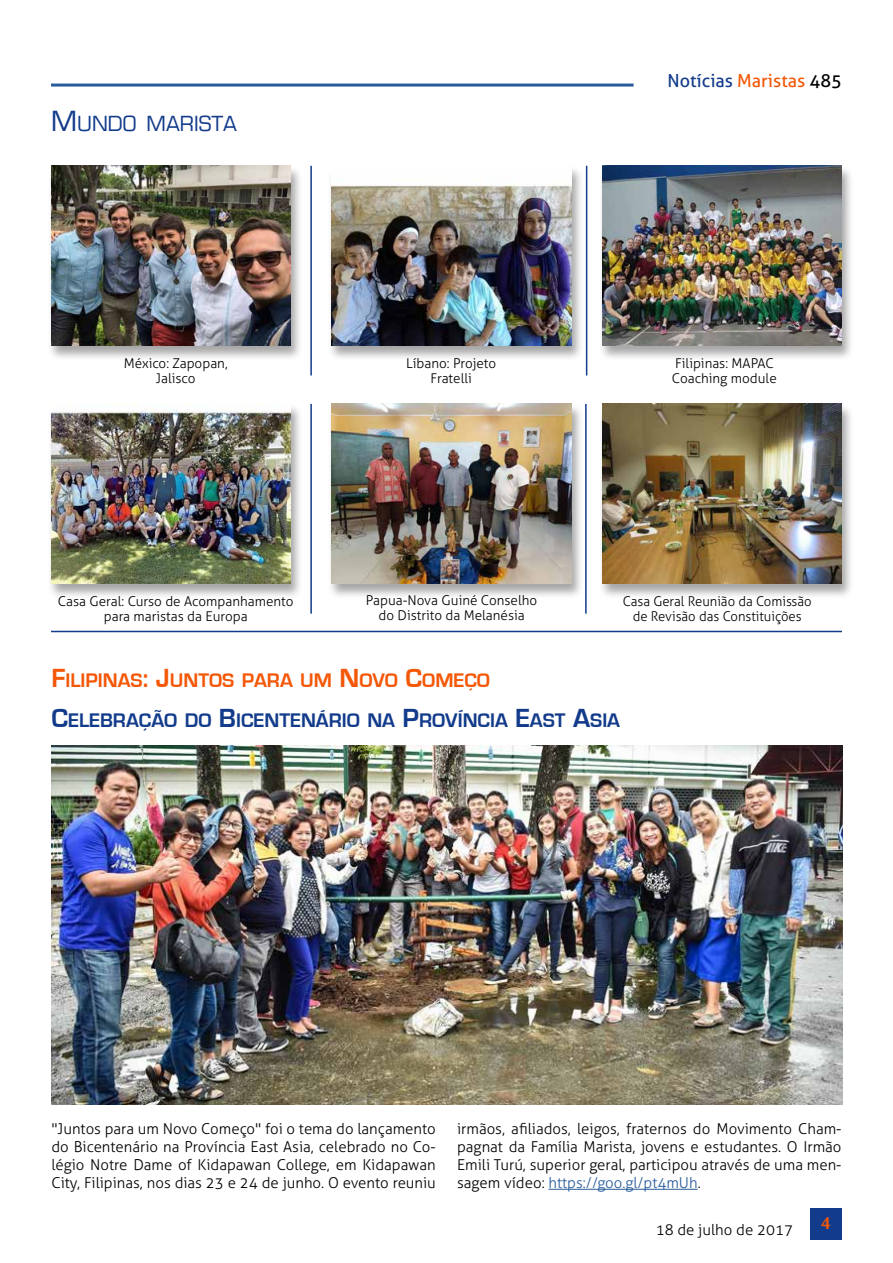
<style>
.page{position:relative;width:893px;height:1263px;background:#fff}
.page>*{position:absolute;margin:0;border:0;box-sizing:border-box;transform-origin:0 0}
.t1{font:700 20.25px/39.8px "Eurostile";color:#123b8b}
.t2{font:20.25px "Eurostile";color:#123b8b}
.t3{font:18px "Aller";color:#123b8b}
.t4{font:700 18px "Novarese IT Cby BT";color:#f45706}
.t5{font:300 15px/18px "Aller";color:#000;text-align:justify}
.t6{font:300 13.5px/15px "Aller";color:#000;text-align:center}
.s1{font-size:27px}
.s2{color:#f45706}
.s3{color:#000}
.s4{font-size:27px;color:#f45706}
.s5{color:#275b9b}
</style>
<div class="page">
<hr style="left:51px;top:84px;width:583px;height:3px;background:#275b9b">
<div style="left:810px;top:1208px;width:32px;height:31px;background:#123b8b"></div>
<div style="left:598px;top:165px;width:257px;height:196px;background:#000;opacity:.35"></div>
<img style="left:602px;top:166px;width:240px;height:180px">
<div style="left:327px;top:165px;width:257px;height:196px;background:#000;opacity:.35"></div>
<img style="left:331px;top:166px;width:240px;height:180px">
<div style="left:47px;top:165px;width:257px;height:196px;background:#000;opacity:.35"></div>
<img style="left:51px;top:166px;width:240px;height:180px">
<div style="left:598px;top:403px;width:257px;height:196px;background:#000;opacity:.35"></div>
<img style="left:602px;top:404px;width:240px;height:180px">
<div style="left:327px;top:403px;width:257px;height:196px;background:#000;opacity:.35"></div>
<img style="left:331px;top:404px;width:240px;height:180px">
<div style="left:47px;top:403px;width:257px;height:196px;background:#000;opacity:.35"></div>
<img style="left:51px;top:404px;width:240px;height:180px">
<hr style="left:310px;top:166px;width:2px;height:209px;background:#123b8b">
<hr style="left:586px;top:166px;width:1px;height:209px;background:#123b8b">
<hr style="left:310px;top:404px;width:2px;height:210px;background:#123b8b">
<hr style="left:585px;top:404px;width:2px;height:210px;background:#123b8b">
<hr style="left:51px;top:631px;width:791px;height:1px;background:#123b8b">
<hr style="left:548px;top:1189px;width:150px;height:1px;background:#275b9b">
<img style="left:51px;top:745px;width:791px;height:360px">
<h1 class="t2" style="left:51px;top:111px;width:187px"><span class="s1">M</span>UNDO MARISTA</h1>
<p class="t3" style="left:667px;top:69px;width:176px">Notícias <span class="s2">Maristas</span> <span class="s3">485</span></p>
<p class="t6" style="left:124px;top:355px;width:106px">México: Zapopan,<br>Jalisco</p>
<p class="t6" style="left:406px;top:355px;width:92px">Líbano: Projeto<br>Fratelli</p>
<p class="t6" style="left:672px;top:355px;width:106px;text-align:left">Filipinas: MAPAC<br>Coaching module</p>
<p class="t6" style="left:58px;top:593px;width:237px">Casa Geral: Curso de Acompanhamento para maristas da Europa</p>
<p class="t6" style="left:366px;top:593px;width:173px">Papua-Nova Guiné Conselho do Distrito da Melanésia</p>
<p class="t6" style="left:623px;top:593px;width:190px">Casa Geral Reunião da Comissão de Revisão das Constituições</p>
<h1 class="t1" style="left:51px;top:661px;width:570px"><span class="s4">F</span><span class="s2">ILIPINAS</span><span class="s4">: J</span><span class="s2">UNTOS PARA UM</span> <span class="s4">N</span><span class="s2">OVO</span> <span class="s4">C</span><span class="s2">OMEÇO<br></span><span class="s1">C</span>ELEBRAÇÃO DO <span class="s1">B</span>ICENTENÁRIO NA <span class="s1">P</span>ROVÍNCIA <span class="s1">E</span>AST <span class="s1">A</span>SIA</h1>
<p class="t5" style="left:51px;top:1120px;width:386px">"Juntos para um Novo Começo" foi o tema do lançamento do Bicentenário na Província East Asia, celebrado no Co&shy;légio Notre Dame of Kidapawan College, em Kidapawan City, Filipinas, nos dias 23 e 24 de junho. O evento reuniu</p>
<p class="t5" style="left:457px;top:1120px;width:386px">irmãos, afiliados, leigos, fraternos do Movimento Cham&shy;pagnat da Família Marista, jovens e estudantes. O Irmão Emili Turú, superior geral, participou através de uma men&shy;sagem vídeo: <span class="s5">https://goo.gl/pt4mUh</span>.</p>
<p class="t5" style="left:656px;top:1220px;width:139px">18 de julho de 2017</p>
<p class="t4" style="left:821px;top:1212px;width:12px">4</p>
</div>
